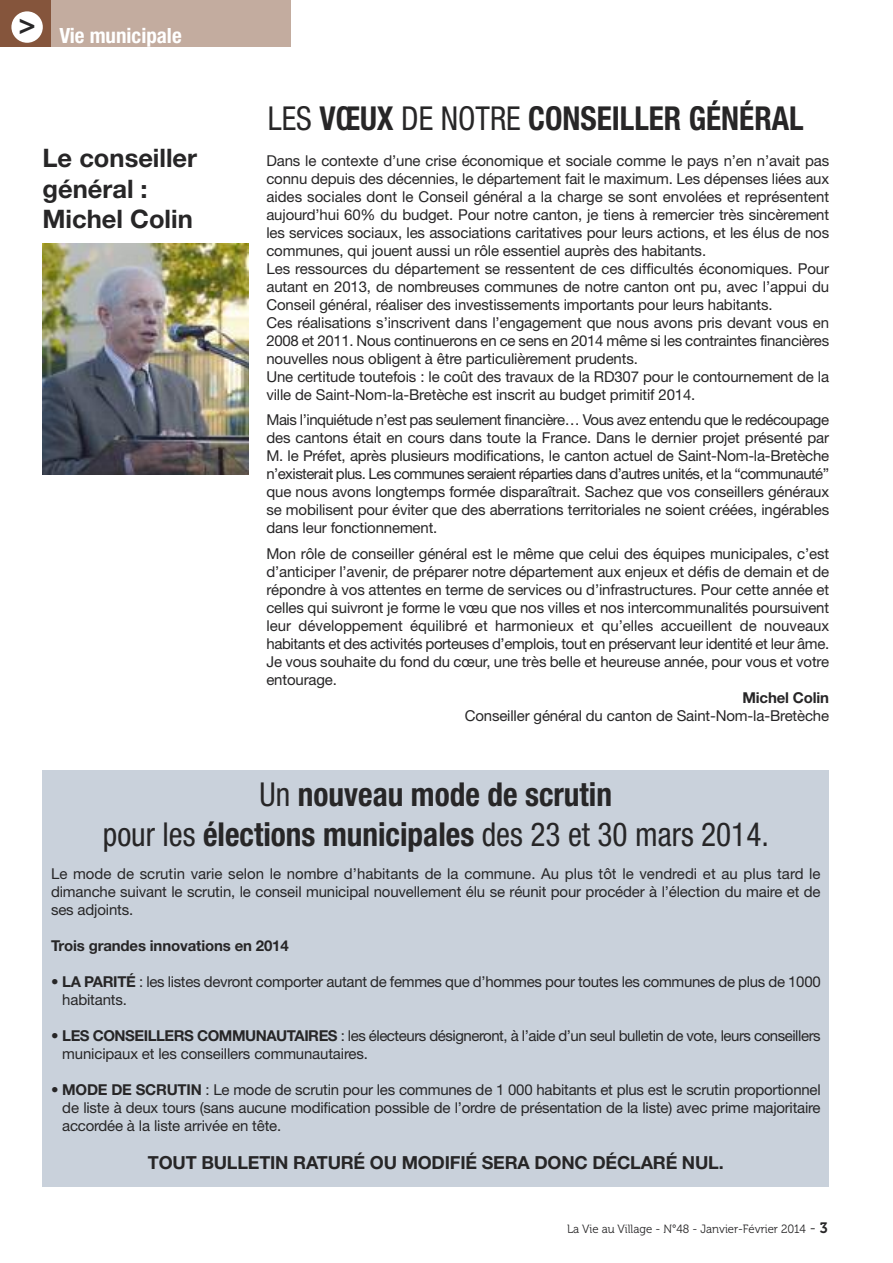
<style>
.page{position:relative;width:893px;height:1263px;background:#fff}
.page>*{position:absolute;margin:0;border:0;box-sizing:border-box;transform-origin:0 0}
.t1{font:700 condensed 33px/39.6px "Helvetica Neue";color:#272627;text-align:center;scale:.95 1}
.t2{font:700 25.5px/30.6px "Helvetica Neue";color:#272627}
.t3{font:700 condensed 21px "Helvetica Neue";color:#fff}
.t4{font:700 18px "Helvetica Neue";letter-spacing:-.01em;color:#272627}
.t5{font:15px/18px "Helvetica Neue";letter-spacing:-.01em;color:#272627;text-align:justify}
.t6{font:15px/18px "Helvetica Neue";letter-spacing:-.03em;color:#272627}
.t7{font:700 15px "Helvetica Neue";letter-spacing:-.01em;color:#272627}
.t8{font:12px "Museo 300";color:#272627;scale:.95 1}
.s1{font-weight:400}
.s2{font-weight:700}
.s3{font-size:15px}
.s4{font-family:"Museo 700";font-size:15px}
</style>
<div class="page">
<div style="left:0;top:0;width:51px;height:47px;background:#85553c"></div>
<div style="left:51px;top:0;width:240px;height:47px;background:#c3ac9f"></div>
<div style="left:11px;top:11px;width:32px;height:32px;background:#fff;border-radius:50%"></div>
<div style="left:43px;top:771px;width:786px;height:416px;background:#c9d1db"></div>
<img style="left:43px;top:244px;width:205px;height:230px">
<h3 class="t3" style="left:18px;top:28px;width:165px"><sup>&gt;</sup> Vie municipale</h3>
<h2 class="t2" style="left:43px;top:145px;width:156px">Le conseiller général :<br>Michel Colin</h2>
<h1 class="t1" style="left:268px;top:101px;width:565px"><span class="s1">LES</span> VŒUX <span class="s1">DE NOTRE</span> CONSEILLER GÉNÉRAL</h1>
<p class="t5" style="left:266px;top:153px;width:564px;text-align:left">Dans le contexte d’une crise économique et sociale comme le pays n’en n’avait pas connu depuis des décennies, le département fait le maximum. Les dépenses liées aux aides sociales dont le Conseil général a la charge se sont envolées et représentent aujourd’hui 60% du budget. Pour notre canton, je tiens à remercier très sincèrement les services sociaux, les associations caritatives pour leurs actions, et les élus de nos communes, qui jouent aussi un rôle essentiel auprès des habitants.<br>Les ressources du département se ressentent de ces difficultés économiques. Pour autant en 2013, de nombreuses communes de notre canton ont pu, avec l’appui du Conseil général, réaliser des investissements importants pour leurs habitants.<br>Ces réalisations s’inscrivent dans l’engagement que nous avons pris devant vous en 2008 et 2011. Nous continuerons en ce sens en 2014 même si les contraintes financières nouvelles nous obligent à être particulièrement prudents.<br>Une certitude toutefois : le coût des travaux de la RD307 pour le contournement de la ville de Saint-Nom-la-Bretèche est inscrit au budget primitif 2014.</p>
<p class="t5" style="left:266px;top:413px;width:564px">Mais l’inquiétude n’est pas seulement financière… Vous avez entendu que le redécoupage des cantons était en cours dans toute la France. Dans le dernier projet présenté par M. le Préfet, après plusieurs modifications, le canton actuel de Saint-Nom-la-Bretèche n’existerait plus. Les communes seraient réparties dans d’autres unités, et la “communauté” que nous avons longtemps formée disparaîtrait. Sachez que vos conseillers généraux se mobilisent pour éviter que des aberrations territoriales ne soient créées, ingérables dans leur fonctionnement.</p>
<p class="t5" style="left:266px;top:546px;width:564px">Mon rôle de conseiller général est le même que celui des équipes municipales, c’est d’anticiper l’avenir, de préparer notre département aux enjeux et défis de demain et de répondre à vos attentes en terme de services ou d’infrastructures. Pour cette année et celles qui suivront je forme le vœu que nos villes et nos intercommunalités poursuivent leur développement équilibré et harmonieux et qu’elles accueillent de nouveaux habitants et des activités porteuses d’emplois, tout en préservant leur identité et leur âme.<br>Je vous souhaite du fond du cœur, une très belle et heureuse année, pour vous et votre entourage.</p>
<p class="t7" style="left:742px;top:692px;width:88px">Michel Colin</p>
<p class="t5" style="left:465px;top:708px;width:366px">Conseiller général du canton de Saint-Nom-la-Bretèche</p>
<h1 class="t1" style="left:103px;top:777px;width:703px"><span class="s1">Un</span> nouveau mode de scrutin<br><span class="s1">pour les</span> élections municipales <span class="s1">des 23 et 30 mars 2014.</span></h1>
<p class="t5" style="left:51px;top:866px;width:771px">Le mode de scrutin varie selon le nombre d’habitants de la commune. Au plus tôt le vendredi et au plus tard le dimanche suivant le scrutin, le conseil municipal nouvellement élu se réunit pour procéder à l’élection du maire et de ses adjoints.</p>
<p class="t7" style="left:51px;top:940px;width:239px">Trois grandes innovations en 2014</p>
<p class="t5" style="left:62px;top:974px;width:760px;text-indent:-11px">• <span class="s2">LA PARITÉ</span> : les listes devront comporter autant de femmes que d’hommes pour toutes les communes de plus de 1000 habitants.</p>
<p class="t6" style="left:62px;top:1028px;width:760px;text-indent:-11px">• <span class="s2">LES CONSEILLERS COMMUNAUTAIRES</span> : les électeurs désigneront, à l’aide d’un seul bulletin de vote, leurs conseillers municipaux et les conseillers communautaires.</p>
<p class="t5" style="left:62px;top:1082px;width:760px;text-indent:-11px">• <span class="s2">MODE DE SCRUTIN</span> : Le mode de scrutin pour les communes de 1 000 habitants et plus est le scrutin proportionnel de liste à deux tours (sans aucune modification possible de l’ordre de présentation de la liste) avec prime majoritaire accordée à la liste arrivée en tête.</p>
<p class="t4" style="left:148px;top:1156px;width:577px">TOUT BULLETIN RATURÉ OU MODIFIÉ SERA DONC DÉCLARÉ NUL.</p>
<p class="t8" style="left:567px;top:1225px;width:276px">La Vie au Village - N°48 - Janvier-Février 2014 <span class="s3">-</span> <span class="s4">3</span></p>
</div>
